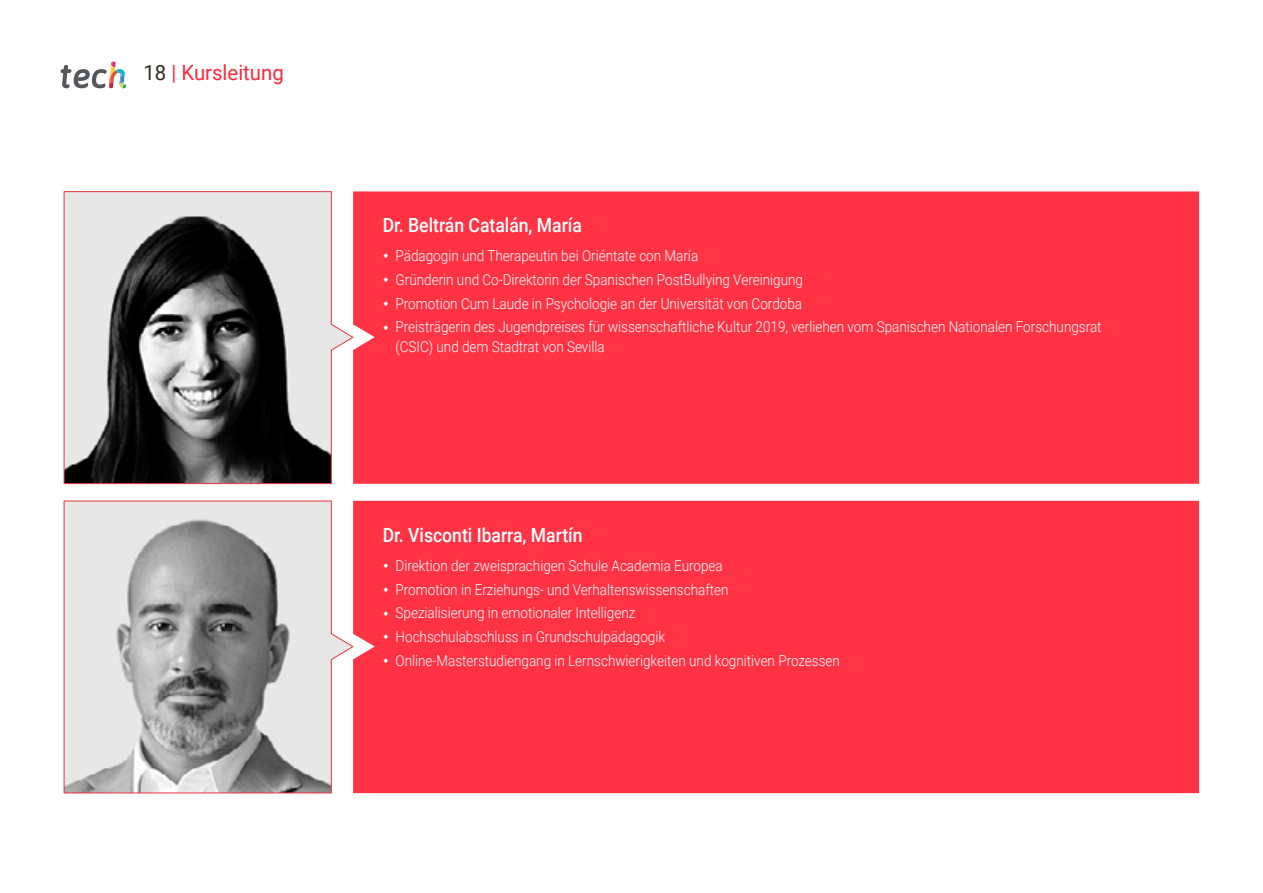
<style>
.page{position:relative;width:1263px;height:893px;background:#fff}
.page>*{position:absolute;margin:0;border:0;box-sizing:border-box;transform-origin:0 0}
.t1{font:21px "Roboto";color:#ff293a}
.t2{font:500 19.5px "Roboto";color:#fff;scale:.9 1}
.t3{font:300 15px/23.7px "Roboto";color:#fff;scale:.9 1}
.s1{color:#312e20}
</style>
<div class="page">
<div style="left:354px;top:191px;width:845px;height:293px;background:#f34"></div>
<div style="left:354px;top:501px;width:845px;height:292px;background:#f34"></div>
<svg style="left:63px;top:191px;width:291px;height:293px;background:#8b8989"></svg>
<svg style="left:63px;top:500px;width:291px;height:294px;background:#bfbdbd"></svg>
<svg style="left:61px;top:62px;width:65px;height:27px"></svg>
<svg style="left:384px;top:253px;width:4px;height:5px"></svg>
<svg style="left:384px;top:277px;width:4px;height:5px"></svg>
<svg style="left:384px;top:301px;width:4px;height:5px"></svg>
<svg style="left:384px;top:325px;width:4px;height:5px"></svg>
<svg style="left:384px;top:563px;width:4px;height:5px"></svg>
<svg style="left:384px;top:587px;width:4px;height:5px"></svg>
<svg style="left:384px;top:611px;width:4px;height:5px"></svg>
<svg style="left:384px;top:635px;width:4px;height:5px"></svg>
<svg style="left:384px;top:658px;width:4px;height:5px"></svg>
<h1 class="t1" style="left:144px;top:57px;width:142px"><span class="s1">18</span> | Kursleitung</h1>
<h2 class="t2" style="left:383px;top:212px;width:223px">Dr. Beltrán Catalán, María</h2>
<p class="t3" style="left:396px;top:243px;width:786px">Pädagogin und Therapeutin bei Oriéntate con María<br>Gründerin und Co-Direktorin der Spanischen PostBullying Vereinigung<br>Promotion Cum Laude in Psychologie an der Universität von Cordoba<br>Preisträgerin des Jugendpreises für wissenschaftliche Kultur 2019, verliehen vom Spanischen Nationalen Forschungsrat</p>
<p class="t3" style="left:396px;top:334px;width:234px">(CSIC) und dem Stadtrat von Sevilla</p>
<h2 class="t2" style="left:383px;top:522px;width:223px">Dr. Visconti Ibarra, Martín</h2>
<p class="t3" style="left:396px;top:553px;width:495px">Direktion der zweisprachigen Schule Academia Europea<br>Promotion in Erziehungs- und Verhaltenswissenschaften<br>Spezialisierung in emotionaler Intelligenz<br>Hochschulabschluss in Grundschulpädagogik<br>Online-Masterstudiengang in Lernschwierigkeiten und kognitiven Prozessen</p>
</div>
